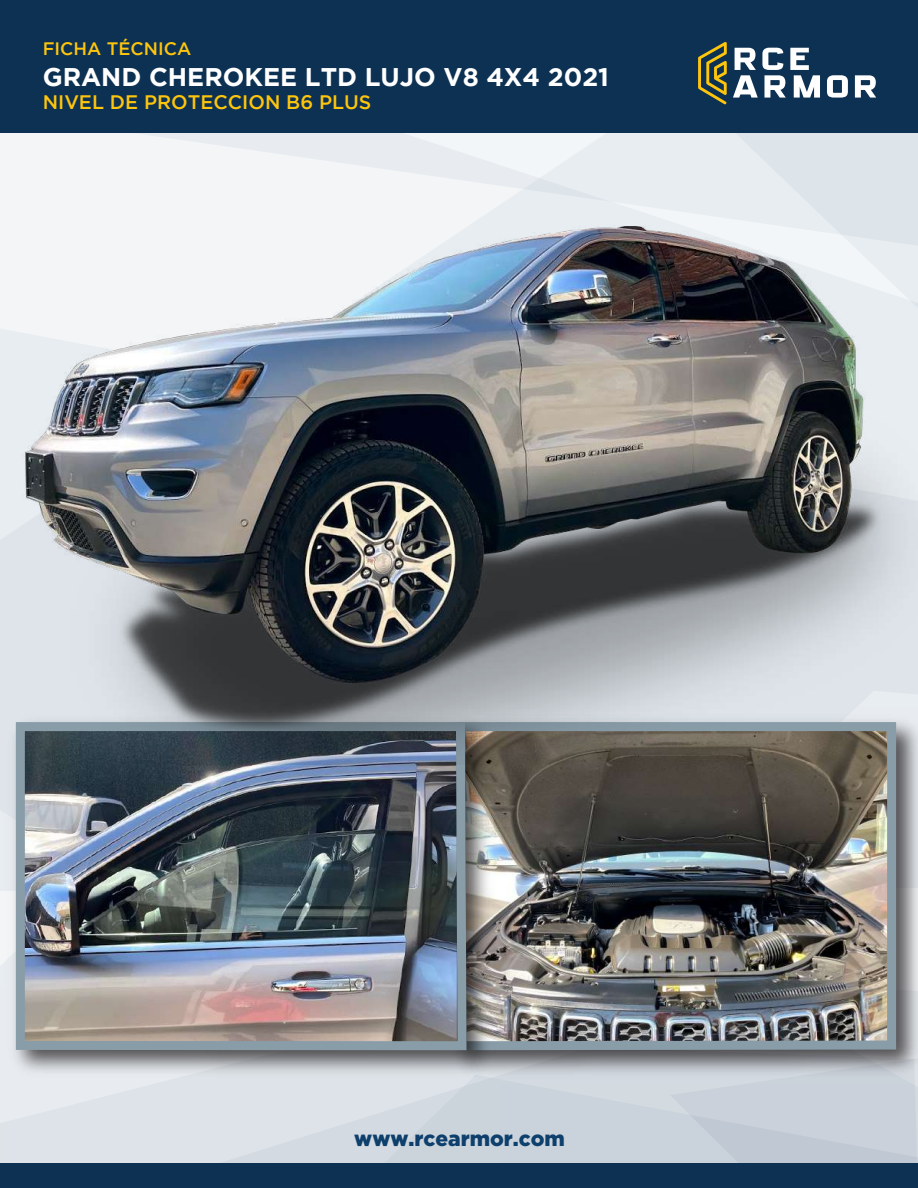
<style>
.page{position:relative;width:918px;height:1188px;background:#fff}
.page>*{position:absolute;margin:0;border:0;box-sizing:border-box;transform-origin:0 0}
.t1{font:700 25.5px "Gotham";color:#fff}
.t2{font:900 21px "Gotham";color:#0e406d}
.t3{font:500 19.5px "Gotham";color:#fec50d}
.t4{font:500 18px "Gotham";color:#fec50d}
</style>
<div class="page">
<svg style="left:0;top:764px;width:918px;height:400px;background:#c8d0d9"></svg>
<div style="left:0;top:0;width:918px;height:133px;background:#0c3153"></div>
<svg style="left:734px;top:48px;width:75px;height:12px"></svg>
<svg style="left:698px;top:42px;width:29px;height:18px"></svg>
<img style="left:500px;top:764px;width:418px;height:319px">
<img style="left:500px;top:764px;width:401px;height:291px">
<img style="left:4px;top:764px;width:496px;height:400px">
<img style="left:11px;top:764px;width:460px;height:291px">
<div style="left:0;top:1164px;width:918px;height:24px;background:#0c3153"></div>
<img style="left:0;top:60px;width:918px;height:704px">
<p class="t4" style="left:43px;top:38px;width:150px">FICHA TÉCNICA</p>
<p class="t1" style="left:43px;top:62px;width:568px">GRAND CHEROKEE LTD LUJO V8 4X4 2021</p>
<p class="t3" style="left:43px;top:91px;width:330px">NIVEL DE PROTECCION B6 PLUS</p>
<p class="t2" style="left:354px;top:1127px;width:212px">www.rcearmor.com</p>
</div>
